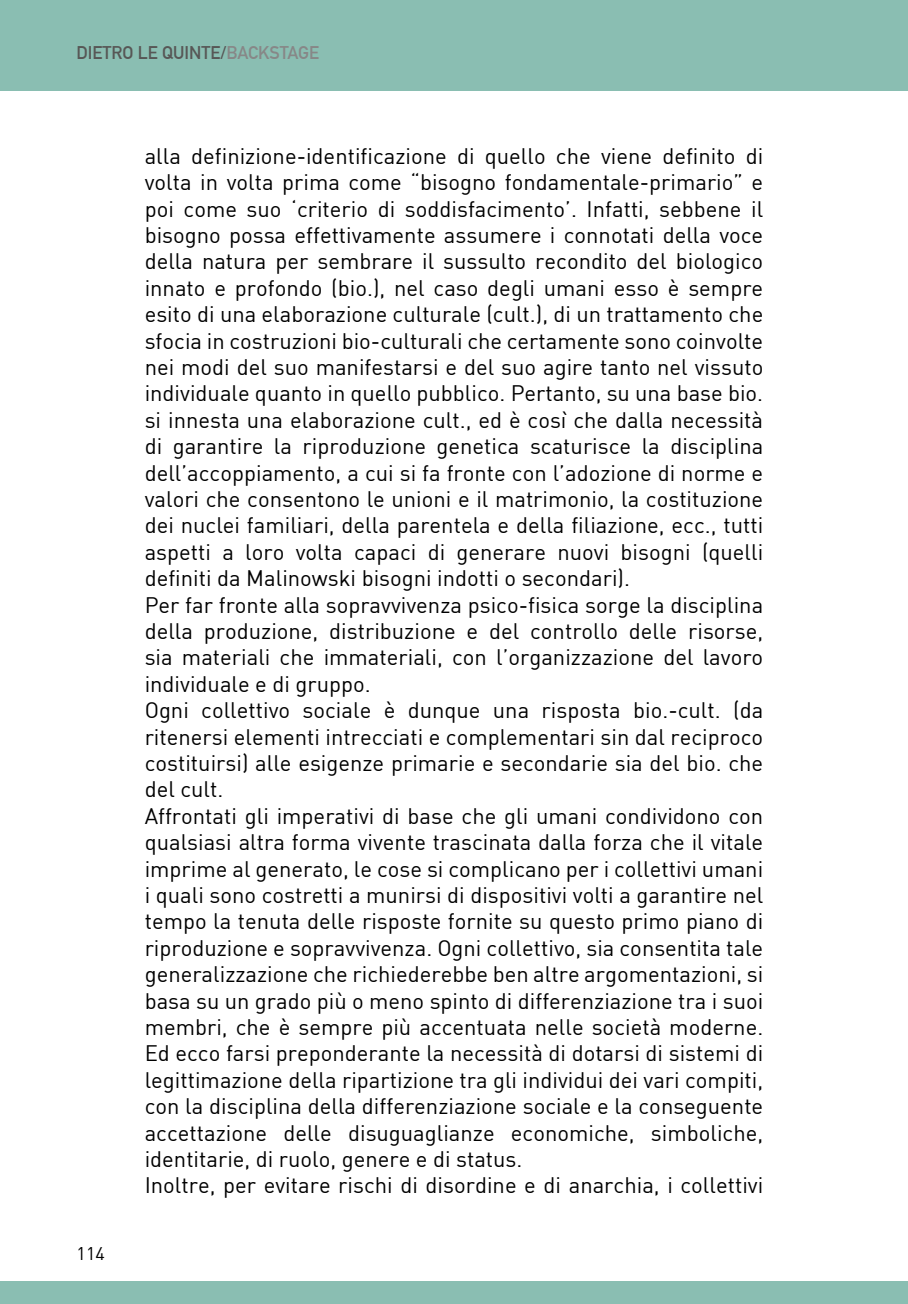
<style>
.page{position:relative;width:908px;height:1304px;background:#fff}
.page>*{position:absolute;margin:0;border:0;box-sizing:border-box;transform-origin:0 0}
.t1{font:22px/26.4px "DIN";color:#000}
.t2{font:700 18px "DIN Alternate";color:#575756}
.t3{font:18px "DIN";color:#000}
.s1{color:#878787}
</style>
<div class="page">
<div style="left:0;top:0;width:907px;height:90px;background:#8abeb2"></div>
<div style="left:0;top:1281px;width:907px;height:23px;background:#8abeb2"></div>
<p class="t2" style="left:77px;top:39px;width:244px">DIETRO LE QUINTE/<span class="s1">BACKSTAGE</span></p>
<p class="t3" style="left:77px;top:1242px;width:30px">114</p>
<p class="t1" style="left:145px;top:142px;width:620px">alla definizione-identificazione di quello che viene definito di volta in volta prima come “bisogno fondamentale-primario” e poi come suo ‘criterio di soddisfacimento’. Infatti, sebbene il bisogno possa effettivamente assumere i connotati della voce della natura per sembrare il sussulto recondito del biologico innato e profondo (bio.), nel caso degli umani esso è sempre esito di una elaborazione culturale (cult.), di un trattamento che sfocia in costruzioni bio-culturali che certamente sono coinvolte nei modi del suo manifestarsi e del suo agire tanto nel vissuto individuale quanto in quello pubblico. Pertanto, su una base bio. si innesta una elaborazione cult., ed è così che dalla necessità di garantire la riproduzione genetica scaturisce la disciplina dell’accoppiamento, a cui si fa fronte con l’adozione di norme e valori che consentono le unioni e il matrimonio, la costituzione dei nuclei familiari, della parentela e della filiazione, ecc., tutti aspetti a loro volta capaci di generare nuovi bisogni (quelli definiti da Malinowski bisogni indotti o secondari).<br>Per far fronte alla sopravvivenza psico-fisica sorge la disciplina della produzione, distribuzione e del controllo delle risorse, sia materiali che immateriali, con l’organizzazione del lavoro individuale e di gruppo.<br>Ogni collettivo sociale è dunque una risposta bio.-cult. (da ritenersi elementi intrecciati e complementari sin dal reciproco costituirsi) alle esigenze primarie e secondarie sia del bio. che del cult.<br>Affrontati gli imperativi di base che gli umani condividono con qualsiasi altra forma vivente trascinata dalla forza che il vitale imprime al generato, le cose si complicano per i collettivi umani i quali sono costretti a munirsi di dispositivi volti a garantire nel tempo la tenuta delle risposte fornite su questo primo piano di riproduzione e sopravvivenza. Ogni collettivo, sia consentita tale generalizzazione che richiederebbe ben altre argomentazioni, si basa su un grado più o meno spinto di differenziazione tra i suoi membri, che è sempre più accentuata nelle società moderne.<br>Ed ecco farsi preponderante la necessità di dotarsi di sistemi di legittimazione della ripartizione tra gli individui dei vari compiti, con la disciplina della differenziazione sociale e la conseguente accettazione delle disuguaglianze economiche, simboliche, identitarie, di ruolo, genere e di status.<br>Inoltre, per evitare rischi di disordine e di anarchia, i collettivi</p>
</div>
